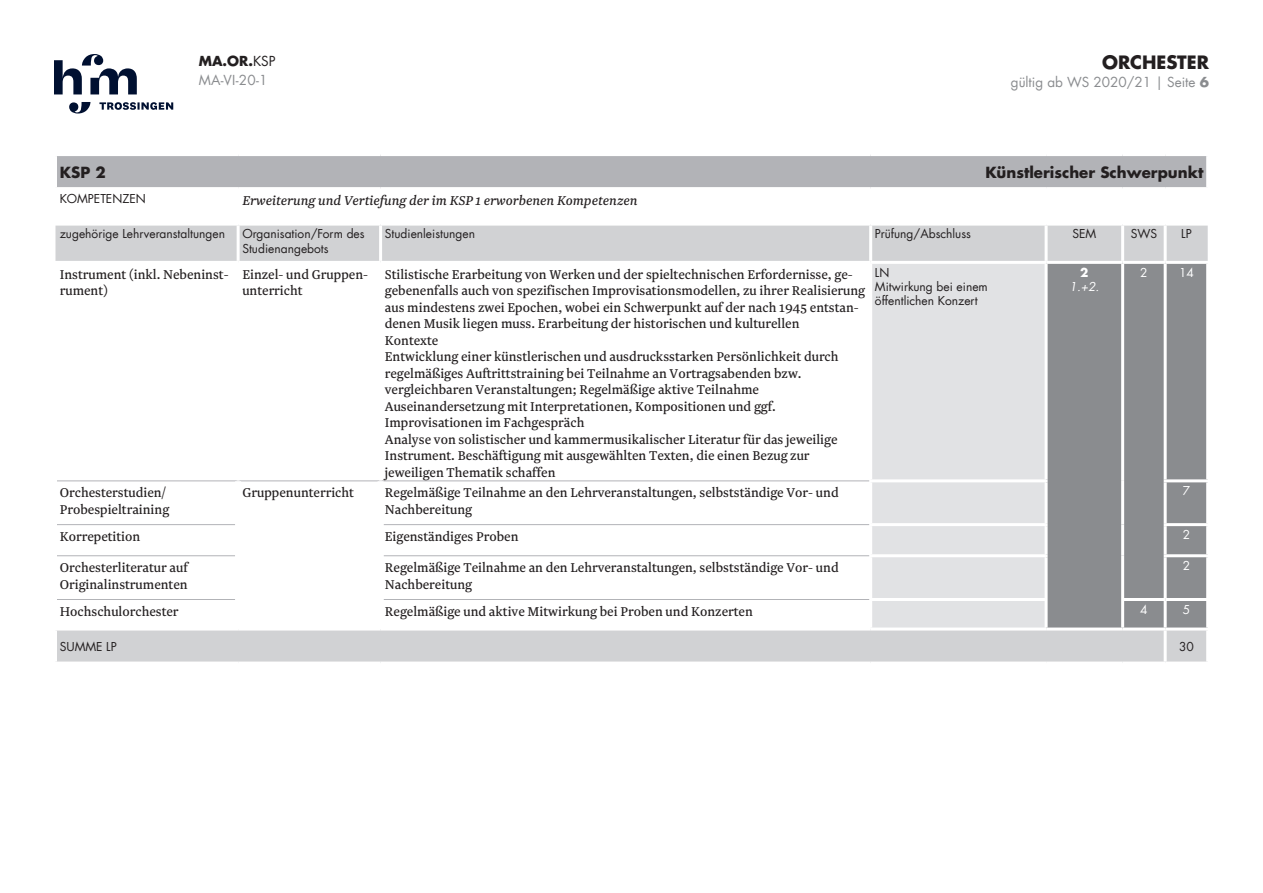
<style>
.page{position:relative;width:1263px;height:893px;background:#fff}
.page>*{position:absolute;margin:0;border:0;box-sizing:border-box;transform-origin:0 0}
.t1{font:700 18px "Futura Com";color:#231f20}
.t2{font:15px/16.5px "Newzald";color:#231f20}
.t3{font:italic 15px "Newzald";color:#231f20}
.t4{font:700 15px "Futura Com";color:#231f20}
.t5{font:13.5px/19.5px "Futura Com";color:#8a8c8f}
.t6{font:12px/14.4px "Futura Com";color:#231f20}
.t7{font:12px "Futura Com";color:#fff}
.t8{font:italic 12px "Futura Com";color:#fff}
.t9{font:700 12px "Futura Com";color:#fff}
.s1{font-weight:700;color:#231f20}
.s2{color:#231f20}
.s3{font-weight:700}
</style>
<div class="page">
<svg style="left:54px;top:54px;width:119px;height:60px"></svg>
<div style="left:57px;top:156px;width:1149px;height:31px;background:#b2b3b7"></div>
<svg style="left:56px;top:226px;width:1152px;height:436px"></svg>
<div style="left:872px;top:264px;width:172px;height:363px;background:#e1e2e4"></div>
<div style="left:1047px;top:264px;width:159px;height:363px;background:#8a8c8f"></div>
<hr style="left:237px;top:226px;width:3px;height:35px;background:#fff">
<hr style="left:379px;top:226px;width:3px;height:35px;background:#fff">
<hr style="left:869px;top:226px;width:3px;height:35px;background:#fff">
<hr style="left:1044px;top:226px;width:3px;height:35px;background:#fff">
<hr style="left:1121px;top:226px;width:3px;height:35px;background:#fff">
<hr style="left:1164px;top:226px;width:3px;height:35px;background:#fff">
<hr style="left:1121px;top:264px;width:3px;height:217px;background:#fff">
<hr style="left:1164px;top:264px;width:3px;height:215px;background:#fff">
<hr style="left:54px;top:481px;width:3px;height:44px;background:#fff">
<hr style="left:1121px;top:481px;width:3px;height:44px;background:#fff">
<hr style="left:1164px;top:482px;width:3px;height:41px;background:#fff">
<hr style="left:54px;top:525px;width:3px;height:31px;background:#fff">
<hr style="left:1121px;top:525px;width:3px;height:31px;background:#fff">
<hr style="left:1164px;top:526px;width:3px;height:28px;background:#fff">
<hr style="left:54px;top:556px;width:3px;height:43px;background:#fff">
<hr style="left:1121px;top:556px;width:3px;height:42px;background:#fff">
<hr style="left:1164px;top:557px;width:3px;height:41px;background:#fff">
<hr style="left:54px;top:599px;width:3px;height:28px;background:#fff">
<hr style="left:1121px;top:601px;width:3px;height:26px;background:#fff">
<hr style="left:1164px;top:601px;width:3px;height:26px;background:#fff">
<hr style="left:54px;top:627px;width:184px;height:3px;background:#fff">
<hr style="left:54px;top:630px;width:3px;height:32px;background:#fff">
<hr style="left:238px;top:627px;width:143px;height:3px;background:#fff">
<hr style="left:1164px;top:630px;width:3px;height:32px;background:#fff">
<hr style="left:1046px;top:261px;width:77px;height:3px;background:#fff">
<hr style="left:1123px;top:261px;width:42px;height:3px;background:#fff">
<hr style="left:1165px;top:261px;width:44px;height:3px;background:#fff">
<hr style="left:1206px;top:264px;width:3px;height:215px;background:#fff">
<hr style="left:1164px;top:479px;width:45px;height:3px;background:#fff">
<hr style="left:1206px;top:482px;width:3px;height:41px;background:#fff">
<hr style="left:1164px;top:523px;width:45px;height:3px;background:#fff">
<hr style="left:1206px;top:526px;width:3px;height:28px;background:#fff">
<hr style="left:1164px;top:554px;width:45px;height:3px;background:#fff">
<hr style="left:1206px;top:557px;width:3px;height:41px;background:#fff">
<hr style="left:1121px;top:598px;width:44px;height:3px;background:#fff">
<hr style="left:1165px;top:598px;width:44px;height:3px;background:#fff">
<hr style="left:1206px;top:601px;width:3px;height:26px;background:#fff">
<hr style="left:1046px;top:627px;width:77px;height:3px;background:#fff">
<hr style="left:1123px;top:627px;width:42px;height:3px;background:#fff">
<hr style="left:1165px;top:627px;width:44px;height:3px;background:#fff">
<hr style="left:54px;top:261px;width:184px;height:3px;background:#fff">
<hr style="left:54px;top:264px;width:3px;height:217px;background:#fff">
<hr style="left:238px;top:261px;width:143px;height:3px;background:#fff">
<hr style="left:381px;top:261px;width:490px;height:3px;background:#fff">
<hr style="left:381px;top:627px;width:490px;height:3px;background:#fff">
<hr style="left:871px;top:261px;width:175px;height:3px;background:#fff">
<hr style="left:869px;top:264px;width:3px;height:215px;background:#fff">
<hr style="left:1044px;top:264px;width:3px;height:215px;background:#fff">
<hr style="left:869px;top:479px;width:178px;height:3px;background:#fff">
<hr style="left:869px;top:482px;width:3px;height:41px;background:#fff">
<hr style="left:1044px;top:482px;width:3px;height:41px;background:#fff">
<hr style="left:869px;top:523px;width:178px;height:3px;background:#fff">
<hr style="left:869px;top:526px;width:3px;height:28px;background:#fff">
<hr style="left:1044px;top:526px;width:3px;height:28px;background:#fff">
<hr style="left:869px;top:554px;width:178px;height:3px;background:#fff">
<hr style="left:869px;top:557px;width:3px;height:41px;background:#fff">
<hr style="left:1044px;top:557px;width:3px;height:41px;background:#fff">
<hr style="left:869px;top:598px;width:178px;height:3px;background:#fff">
<hr style="left:869px;top:601px;width:3px;height:26px;background:#fff">
<hr style="left:1044px;top:601px;width:3px;height:26px;background:#fff">
<hr style="left:871px;top:627px;width:175px;height:3px;background:#fff">
<hr style="left:1206px;top:630px;width:3px;height:32px;background:#fff">
<hr style="left:57px;top:480px;width:181px;height:1px;background:#b2b3b7">
<hr style="left:238px;top:480px;width:143px;height:1px;background:#b2b3b7">
<hr style="left:381px;top:480px;width:488px;height:1px;background:#b2b3b7">
<hr style="left:237px;top:264px;width:3px;height:216px;background:#fff">
<hr style="left:379px;top:264px;width:3px;height:216px;background:#fff">
<hr style="left:57px;top:524px;width:178px;height:1px;background:#b2b3b7">
<hr style="left:384px;top:524px;width:485px;height:1px;background:#b2b3b7">
<hr style="left:57px;top:555px;width:178px;height:1px;background:#b2b3b7">
<hr style="left:384px;top:555px;width:485px;height:1px;background:#b2b3b7">
<hr style="left:57px;top:599px;width:178px;height:1px;background:#b2b3b7">
<hr style="left:384px;top:599px;width:485px;height:1px;background:#b2b3b7">
<div style="left:235px;top:481px;width:6px;height:44px;background:#fff"></div>
<div style="left:378px;top:481px;width:6px;height:44px;background:#fff"></div>
<div style="left:235px;top:525px;width:6px;height:31px;background:#fff"></div>
<div style="left:378px;top:525px;width:6px;height:31px;background:#fff"></div>
<div style="left:235px;top:556px;width:6px;height:43px;background:#fff"></div>
<div style="left:378px;top:556px;width:6px;height:43px;background:#fff"></div>
<div style="left:235px;top:599px;width:6px;height:28px;background:#fff"></div>
<div style="left:378px;top:599px;width:6px;height:28px;background:#fff"></div>
<p class="t5" style="left:199px;top:51px;width:78px"><span class="s1">MA.OR.</span><span class="s2">KSP<br></span>MA-VI-20-1</p>
<p class="t1" style="left:1102px;top:48px;width:108px">ORCHESTER</p>
<p class="t5" style="left:1011px;top:72px;width:200px">gültig ab WS 2020/21 | Seite <span class="s3">6</span></p>
<p class="t4" style="left:60px;top:161px;width:47px">KSP 2</p>
<p class="t4" style="left:985px;top:161px;width:219px">Künstlerischer Schwerpunkt</p>
<p class="t6" style="left:60px;top:191px;width:88px">KOMPETENZEN</p>
<p class="t3" style="left:242px;top:191px;width:397px">Erweiterung und Vertiefung der im KSP 1 erworbenen Kompetenzen</p>
<p class="t6" style="left:60px;top:226px;width:167px">zugehörige Lehrveranstaltungen</p>
<p class="t6" style="left:242px;top:226px;width:124px">Organisation/Form des<br>Studienangebots</p>
<p class="t6" style="left:385px;top:226px;width:92px">Studienleistungen</p>
<p class="t6" style="left:875px;top:226px;width:98px">Prüfung/Abschluss</p>
<p class="t6" style="left:1072px;top:226px;width:25px">SEM</p>
<p class="t6" style="left:1131px;top:226px;width:28px">SWS</p>
<p class="t6" style="left:1181px;top:226px;width:12px">LP</p>
<p class="t2" style="left:60px;top:266px;width:170px">Instrument (inkl. Nebeninst&shy;rument)</p>
<p class="t2" style="left:242px;top:266px;width:127px">Einzel- und Gruppen&shy;unterricht</p>
<p class="t2" style="left:385px;top:266px;width:482px">Stilistische Erarbeitung von Werken und der spieltechnischen Erfordernisse, ge&shy;gebenenfalls auch von spezifischen Improvisationsmodellen, zu ihrer Realisierung aus mindestens zwei Epochen, wobei ein Schwerpunkt auf der nach 1945 entstan&shy;denen Musik liegen muss. Erarbeitung der historischen und kulturellen<br>Kontexte<br>Entwicklung einer künstlerischen und ausdrucksstarken Persönlichkeit durch regelmäßiges Auftrittstraining bei Teilnahme an Vortragsabenden bzw. vergleichbaren Veranstaltungen; Regelmäßige aktive Teilnahme Auseinandersetzung mit Interpretationen, Kompositionen und ggf.<br>Improvisationen im Fachgespräch<br>Analyse von solistischer und kammermusikalischer Literatur für das jeweilige Instrument. Beschäftigung mit ausgewählten Texten, die einen Bezug zur jeweiligen Thematik schaffen</p>
<p class="t6" style="left:875px;top:265px;width:114px">LN<br>Mitwirkung bei einem öffentlichen Konzert</p>
<p class="t9" style="left:1080px;top:263px;width:10px">2</p>
<p class="t7" style="left:1140px;top:264px;width:9px">2</p>
<p class="t7" style="left:1179px;top:264px;width:16px">14</p>
<p class="t8" style="left:1069px;top:278px;width:31px">1.+2.</p>
<p class="t2" style="left:60px;top:484px;width:111px">Orchesterstudien/<br>Probespieltraining</p>
<p class="t2" style="left:242px;top:484px;width:113px">Gruppenunterricht</p>
<p class="t2" style="left:385px;top:484px;width:455px">Regelmäßige Teilnahme an den Lehrveranstaltungen, selbstständige Vor- und<br>Nachbereitung</p>
<p class="t7" style="left:1183px;top:482px;width:9px">7</p>
<p class="t2" style="left:60px;top:528px;width:82px">Korrepetition</p>
<p class="t2" style="left:385px;top:528px;width:135px">Eigenständiges Proben</p>
<p class="t7" style="left:1183px;top:526px;width:9px">2</p>
<p class="t2" style="left:60px;top:559px;width:130px">Orchesterliteratur auf<br>Originalinstrumenten</p>
<p class="t2" style="left:385px;top:559px;width:455px">Regelmäßige Teilnahme an den Lehrveranstaltungen, selbstständige Vor- und<br>Nachbereitung</p>
<p class="t7" style="left:1183px;top:557px;width:9px">2</p>
<p class="t2" style="left:60px;top:603px;width:120px">Hochschulorchester</p>
<p class="t2" style="left:385px;top:603px;width:369px">Regelmäßige und aktive Mitwirkung bei Proben und Konzerten</p>
<p class="t7" style="left:1140px;top:601px;width:9px">4</p>
<p class="t7" style="left:1183px;top:601px;width:9px">5</p>
<p class="t6" style="left:60px;top:639px;width:59px">SUMME LP</p>
<p class="t6" style="left:1179px;top:639px;width:16px">30</p>
</div>
